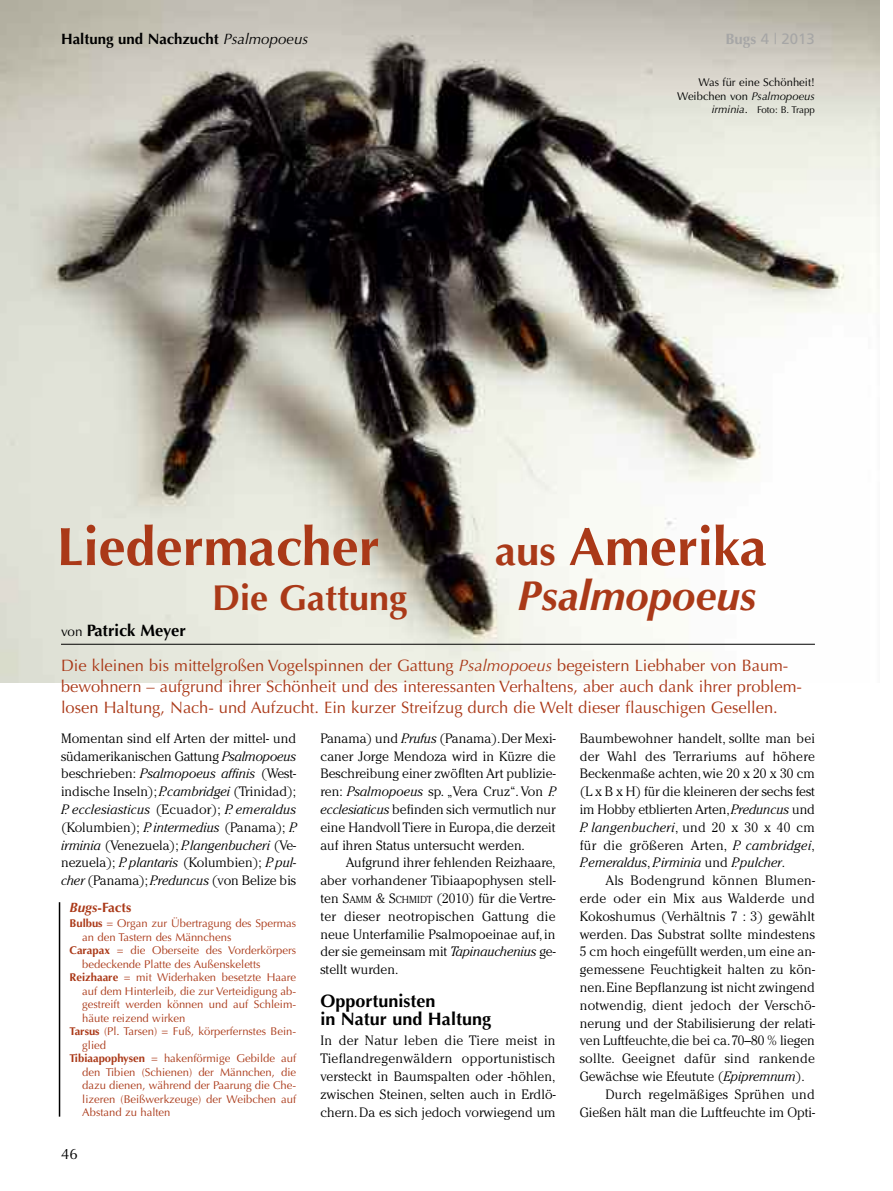
<style>
.page{position:relative;width:893px;height:1191px;background:#fff}
.page>*{position:absolute;margin:0;border:0;box-sizing:border-box;transform-origin:0 0}
.t1{font:700 54px "Optima";color:#aa3918}
.t2{font:italic 700 42px "Optima";color:#aa3918}
.t3{font:700 36px "Optima";color:#aa3918}
.t4{font:700 18px/17.9px "Optima";color:#000}
.t5{font:16.5px/35.4px "Optima";color:#aa3918}
.t6{font:700 15px "Optima";color:#000}
.t7{font:15px "Frutiger";color:#a6a6a6}
.t8{font:15px "Optima";color:#000}
.t9{font:300 13.5px/17.9px "Cheltenham";color:#000;text-align:justify}
.t10{font:300 13.5px "Cheltenham";letter-spacing:.02em;color:#000}
.t11{font:700 13.5px "Optima";color:#aa3918}
.t12{font:11.25px "Optima";color:#aa3918}
.t13{font:11.25px/13.5px "Optima";color:#000;text-align:right}
.t14{font:9.75px "Optima";color:#000}
.s1{font-weight:400;font-style:italic}
.s2{font-family:"Optima";font-weight:700}
.s3{font-weight:300}
.s4{font-style:italic}
.s5{font-style:italic;font-size:11.25px}
.s6{font-size:11.25px}
.s7{font-size:42px}
.s8{font-size:13.5px;color:#000}
.s9{font-weight:700;color:#000}
.s10{font-size:10.2px}
.s11{font-weight:700}
</style>
<div class="page">
<img style="left:0;top:0;width:879px;height:683px">
<hr style="left:61px;top:644px;width:754px;height:1px;background:#000">
<hr style="left:59px;top:902px;width:1px;height:214px;background:#000">
<p class="t6" style="left:61px;top:31px;width:249px">Haltung und Nachzucht <span class="s1">Psalmopoeus</span></p>
<p class="t7" style="left:725px;top:33px;width:91px"><span class="s2">Bugs</span> 4 <span class="s3">|</span> 2013</p>
<p class="t13" style="left:677px;top:76px;width:139px">Was für eine Schönheit!<br>Weibchen von <span class="s4">Psalmopoeus</span></p>
<p class="t14" style="left:712px;top:104px;width:105px"><span class="s5">irminia</span><span class="s6">.</span> Foto: B. Trapp</p>
<h1 class="t1" style="left:57px;top:515px;width:325px">Liedermacher</h1>
<h1 class="t1" style="left:495px;top:515px;width:273px"><span class="s7">aus</span> Amerika</h1>
<h3 class="t3" style="left:212px;top:577px;width:197px">Die Gattung</h3>
<h2 class="t2" style="left:517px;top:571px;width:240px">Psalmopoeus</h2>
<p class="t5" style="left:61px;top:612px;width:729px"><span class="s8">von</span> <span class="s9">Patrick Meyer<br></span>Die kleinen bis mittelgroßen Vogelspinnen der Gattung <span class="s4">Psalmopoeus</span> begeistern Liebhaber von Baum-</p>
<p class="t5" style="left:61px;top:676px;width:742px;line-height:21px">bewohnern – aufgrund ihrer Schönheit und des interessanten Verhaltens, aber auch dank ihrer problem&shy;losen Haltung, Nach- und Aufzucht. Ein kurzer Streifzug durch die Welt dieser flauschigen Gesellen.</p>
<p class="t9" style="left:320px;top:730px;width:237px">Panama) und <span class="s4">P.rufus</span> (Panama).Der Mexi&shy;caner Jorge Mendoza wird in Küzre die Beschreibung einer zwöflten Art publizie&shy;ren: <span class="s4">Psalmopoeus</span> sp. „Vera Cruz“.Von <span class="s4">P. ecclesiaticus</span> befinden sich vermutlich nur eine Handvoll Tiere in Europa,die derzeit auf ihren Status untersucht werden.</p>
<p class="t9" style="left:320px;top:855px;width:237px;text-indent:26px">Aufgrund ihrer fehlenden Reizhaare, aber vorhandener Tibiaapophysen stell&shy;ten S<span class="s10">AMM</span> &amp; S<span class="s10">CHMIDT</span> (2010) für die Vertre&shy;ter dieser neotropischen Gattung die neue Unterfamilie Psalmopoeinae auf, in der sie gemeinsam mit <span class="s4">Tapinauchenius</span> ge&shy;stellt wurden.</p>
<p class="t9" style="left:61px;top:730px;width:237px">Momentan sind elf Arten der mittel- und südamerikanischen Gattung <span class="s4">Psalmopoeus </span>beschrieben: <span class="s4">Psalmopoeus affinis</span> (West&shy;indische Inseln); <span class="s4">P.cambridgei</span> (Trinidad); <span class="s4">P. ecclesiasticus</span> (Ecuador); <span class="s4">P. emeraldus </span>(Kolumbien); <span class="s4">P. intermedius</span> (Panama); <span class="s4">P. irminia</span> (Venezuela); <span class="s4">P. langenbucheri</span> (Ve&shy;nezuela); <span class="s4">P. plantaris</span> (Kolumbien); <span class="s4">P. pul&shy;cher</span> (Panama);<span class="s4">P.reduncus</span> (von Belize bis</p>
<p class="t9" style="left:580px;top:730px;width:237px">Baumbewohner handelt, sollte man bei der Wahl des Terrariums auf höhere Beckenmaße achten,wie 20 x 20 x 30 cm (L x B x H) für die kleineren der sechs fest im Hobby etblierten Arten,<span class="s4">P.reduncus</span> und <span class="s4">P. langenbucheri</span>, und 20 x 30 x 40 cm für die größeren Arten, <span class="s4">P. cambridgei</span>, <span class="s4">P. emeraldus</span>,<span class="s4">P.irminia</span> und <span class="s4">P.pulcher</span>.</p>
<p class="t10" style="left:605px;top:875px;width:211px">Als Bodengrund können Blumen-</p>
<p class="t10" style="left:580px;top:893px;width:237px">erde oder ein Mix aus Walderde und</p>
<p class="t9" style="left:580px;top:908px;width:237px">Kokoshumus (Verhältnis 7 : 3) gewählt</p>
<p class="t9" style="left:580px;top:926px;width:237px">werden. Das Substrat sollte mindestens</p>
<p class="t9" style="left:580px;top:944px;width:237px">5 cm hoch eingefüllt werden,um eine an-</p>
<p class="t9" style="left:580px;top:961px;width:237px">gemessene Feuchtigkeit halten zu kön-</p>
<p class="t9" style="left:580px;top:979px;width:237px">nen.Eine Bepflanzung ist nicht zwingend</p>
<p class="t10" style="left:580px;top:999px;width:237px">notwendig, dient jedoch der Verschö-</p>
<p class="t9" style="left:580px;top:1015px;width:237px">nerung und der Stabilisierung der relati-</p>
<p class="t9" style="left:580px;top:1033px;width:237px">ven Luftfeuchte,die bei ca.70–80 % liegen</p>
<p class="t10" style="left:580px;top:1053px;width:237px">sollte. Geeignet dafür sind rankende</p>
<p class="t9" style="left:580px;top:1068px;width:226px">Gewächse wie Efeutute (<span class="s4">Epipremnum</span>).</p>
<p class="t10" style="left:605px;top:1088px;width:211px">Durch regelmäßiges Sprühen und</p>
<p class="t9" style="left:580px;top:1104px;width:237px">Gießen hält man die Luftfeuchte im Opti-</p>
<p class="t11" style="left:70px;top:899px;width:63px"><span class="s4">Bugs</span>-Facts</p>
<p class="t12" style="left:70px;top:917px;width:228px"><span class="s11">Bulbus</span> = Organ zur Übertragung des Spermas</p>
<p class="t12" style="left:82px;top:930px;width:151px">an den Tastern des Männchens</p>
<p class="t12" style="left:70px;top:944px;width:228px"><span class="s11">Carapax</span> = die Oberseite des Vorderkörpers</p>
<p class="t12" style="left:82px;top:957px;width:180px">bedeckende Platte des Außenskeletts</p>
<p class="t12" style="left:70px;top:971px;width:228px"><span class="s11">Reizhaare</span> = mit Widerhaken besetzte Haare</p>
<p class="t12" style="left:82px;top:984px;width:215px">auf dem Hinterleib, die zur Verteidigung ab-</p>
<p class="t12" style="left:82px;top:998px;width:215px">gestreift werden können und auf Schleim-</p>
<p class="t12" style="left:82px;top:1011px;width:105px">häute reizend wirken</p>
<p class="t12" style="left:70px;top:1025px;width:228px"><span class="s11">Tarsus</span> (Pl. Tarsen) = Fuß, körperfernstes Bein-</p>
<p class="t12" style="left:82px;top:1038px;width:25px">glied</p>
<p class="t12" style="left:70px;top:1052px;width:228px"><span class="s11">Tibiaapophysen</span> = hakenförmige Gebilde auf</p>
<p class="t12" style="left:82px;top:1065px;width:215px">den Tibien (Schienen) der Männchen, die</p>
<p class="t12" style="left:82px;top:1079px;width:215px">dazu dienen, während der Paarung die Che-</p>
<p class="t12" style="left:82px;top:1092px;width:215px">lizeren (Beißwerkzeuge) der Weibchen auf</p>
<p class="t12" style="left:82px;top:1106px;width:90px">Abstand zu halten</p>
<h3 class="t4" style="left:320px;top:992px;width:172px">Opportunisten<br>in Natur und Haltung</h3>
<p class="t9" style="left:320px;top:1033px;width:237px">In der Natur leben die Tiere meist in Tieflandregenwäldern opportunistisch versteckt in Baumspalten oder -höhlen, zwischen Steinen, selten auch in Erdlö&shy;chern.Da es sich jedoch vorwiegend um</p>
<p class="t8" style="left:61px;top:1145px;width:18px">46</p>
</div>
